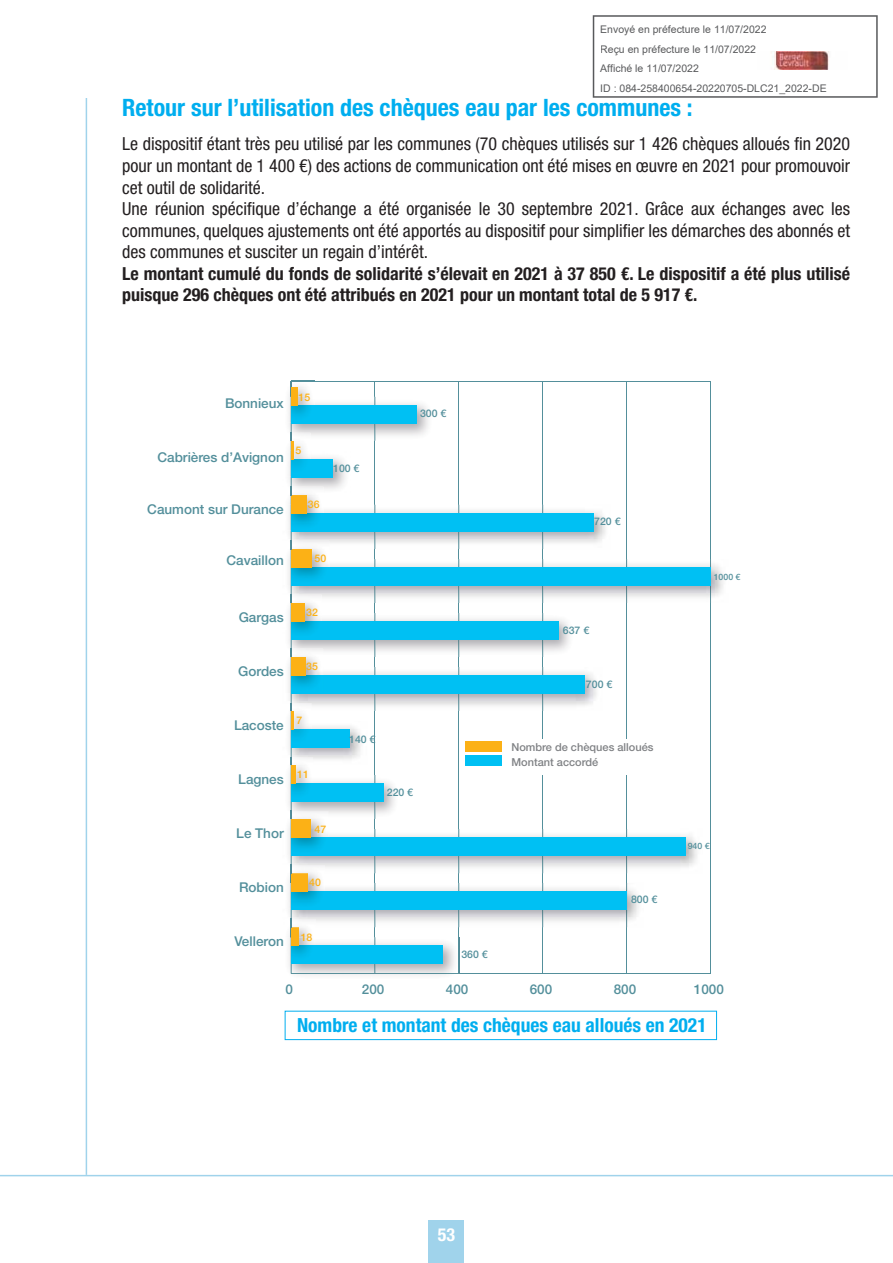
<style>
.page{position:relative;width:893px;height:1263px;background:#fff}
.page>*{position:absolute;margin:0;border:0;box-sizing:border-box;transform-origin:0 0}
.t1{font:700 condensed 24px "Helvetica Neue LT Pro";color:#00aeef}
.t2{font:700 condensed 19.5px "Helvetica Neue LT Pro";color:#00aeef}
.t3{font:condensed 18px/21.6px "Helvetica Neue LT Pro";color:#231f20}
.t4{font:700 condensed 18px/21.6px "Helvetica Neue LT Pro";color:#231f20}
.t5{font:700 condensed 18px "Helvetica Neue LT Pro";color:#fff}
.t6{font:500 13.5px "Helvetica Neue LT Pro";color:#538f9b}
.t7{font:500 10.95px "Helvetica Neue LT Pro";color:#808285}
.t8{font:10.5px/19.5px "Arial";color:#595a5c}
.t9{font:500 10.5px "Helvetica Neue LT Pro";color:#538f9b}
.t10{font:500 10.5px "Helvetica Neue LT Pro";color:#fcb116}
.t11{font:500 8.7px "Helvetica Neue LT Pro";color:#538f9b}
</style>
<div class="page">
<div style="left:429px;top:1220px;width:35px;height:43px;background:#a0d3eb"></div>
<hr style="left:0;top:1175px;width:893px;height:1px;background:#a0d3eb">
<div style="left:285px;top:1011px;width:432px;height:29px;border:1px solid #00aeef"></div>
<hr style="left:291px;top:973px;width:420px;height:1px;background:#538f9b">
<hr style="left:291px;top:381px;width:420px;height:1px;background:#538f9b">
<hr style="left:375px;top:382px;width:1px;height:592px;background:#538f9b">
<hr style="left:458px;top:382px;width:1px;height:592px;background:#538f9b">
<hr style="left:542px;top:382px;width:1px;height:592px;background:#538f9b">
<hr style="left:626px;top:382px;width:1px;height:592px;background:#538f9b">
<hr style="left:710px;top:382px;width:1px;height:592px;background:#538f9b">
<img style="left:289px;top:937px;width:165px;height:38px">
<img style="left:314px;top:973px;width:140px;height:1px">
<img style="left:375px;top:937px;width:1px;height:37px">
<div style="left:291px;top:946px;width:151px;height:18px;background:#00c0f3"></div>
<img style="left:288px;top:927px;width:28px;height:36px">
<img style="left:314px;top:946px;width:2px;height:17px">
<img style="left:289px;top:883px;width:350px;height:44px">
<img style="left:375px;top:883px;width:1px;height:44px">
<img style="left:458px;top:883px;width:1px;height:44px">
<img style="left:542px;top:883px;width:1px;height:44px">
<img style="left:626px;top:883px;width:1px;height:44px">
<img style="left:289px;top:919px;width:27px;height:8px">
<div style="left:291px;top:892px;width:336px;height:18px;background:#00c0f3"></div>
<img style="left:288px;top:873px;width:37px;height:36px">
<img style="left:314px;top:892px;width:11px;height:17px">
<img style="left:289px;top:829px;width:408px;height:44px">
<img style="left:375px;top:829px;width:1px;height:44px">
<img style="left:458px;top:829px;width:1px;height:44px">
<img style="left:542px;top:829px;width:1px;height:44px">
<img style="left:626px;top:829px;width:1px;height:44px">
<img style="left:289px;top:865px;width:36px;height:8px">
<div style="left:291px;top:838px;width:394px;height:18px;background:#00c0f3"></div>
<img style="left:288px;top:819px;width:40px;height:36px">
<img style="left:314px;top:838px;width:14px;height:17px">
<img style="left:289px;top:775px;width:106px;height:44px">
<img style="left:375px;top:775px;width:1px;height:44px">
<img style="left:289px;top:811px;width:39px;height:8px">
<div style="left:291px;top:784px;width:92px;height:18px;background:#00c0f3"></div>
<img style="left:289px;top:765px;width:2px;height:36px">
<img style="left:289px;top:726px;width:72px;height:34px">
<div style="left:291px;top:730px;width:59px;height:18px;background:#00c0f3"></div>
<img style="left:289px;top:711px;width:2px;height:36px">
<img style="left:290px;top:667px;width:307px;height:44px">
<img style="left:375px;top:667px;width:1px;height:44px">
<img style="left:458px;top:667px;width:1px;height:44px">
<img style="left:542px;top:667px;width:1px;height:44px">
<div style="left:291px;top:676px;width:294px;height:18px;background:#00c0f3"></div>
<img style="left:288px;top:657px;width:35px;height:36px">
<img style="left:314px;top:676px;width:9px;height:17px">
<img style="left:289px;top:613px;width:281px;height:44px">
<img style="left:375px;top:613px;width:1px;height:44px">
<img style="left:458px;top:613px;width:1px;height:44px">
<img style="left:542px;top:613px;width:1px;height:44px">
<img style="left:289px;top:649px;width:34px;height:8px">
<div style="left:291px;top:622px;width:267px;height:18px;background:#00c0f3"></div>
<img style="left:289px;top:603px;width:33px;height:36px">
<img style="left:314px;top:622px;width:8px;height:17px">
<img style="left:289px;top:559px;width:434px;height:44px">
<img style="left:375px;top:559px;width:1px;height:44px">
<img style="left:458px;top:559px;width:1px;height:44px">
<img style="left:542px;top:559px;width:1px;height:44px">
<img style="left:626px;top:559px;width:1px;height:44px">
<img style="left:710px;top:559px;width:1px;height:44px">
<img style="left:289px;top:595px;width:33px;height:8px">
<div style="left:291px;top:568px;width:420px;height:18px;background:#00c0f3"></div>
<img style="left:288px;top:549px;width:41px;height:36px">
<img style="left:314px;top:568px;width:15px;height:17px">
<img style="left:289px;top:505px;width:317px;height:44px">
<img style="left:375px;top:505px;width:1px;height:44px">
<img style="left:458px;top:505px;width:1px;height:44px">
<img style="left:542px;top:505px;width:1px;height:44px">
<img style="left:289px;top:541px;width:40px;height:8px">
<div style="left:291px;top:514px;width:302px;height:18px;background:#00c0f3"></div>
<img style="left:288px;top:495px;width:35px;height:36px">
<img style="left:314px;top:514px;width:9px;height:17px">
<img style="left:289px;top:457px;width:56px;height:32px">
<img style="left:289px;top:487px;width:34px;height:8px">
<div style="left:291px;top:460px;width:42px;height:18px;background:#00c0f3"></div>
<img style="left:289px;top:441px;width:2px;height:36px">
<img style="left:289px;top:397px;width:139px;height:44px">
<img style="left:375px;top:397px;width:1px;height:44px">
<img style="left:289px;top:433px;width:2px;height:8px">
<div style="left:291px;top:406px;width:126px;height:18px;background:#00c0f3"></div>
<img style="left:288px;top:380px;width:26px;height:43px">
<svg style="left:291px;top:381px;width:23px;height:593px"></svg>
<img style="left:291px;top:406px;width:23px;height:17px">
<div style="left:291px;top:387px;width:6px;height:19px;background:#fcb116"></div>
<div style="left:463px;top:739px;width:209px;height:36px;background:#fff"></div>
<div style="left:465px;top:755px;width:37px;height:11px;background:#00c0f3"></div>
<div style="left:465px;top:741px;width:37px;height:10px;background:#fcb116"></div>
<hr style="left:86px;top:98px;width:1px;height:1077px;background:#a0d3eb">
<svg style="left:593px;top:15px;width:285px;height:83px"></svg>
<div style="left:601px;top:26px;width:165px;height:9px;background:#fff"></div>
<div style="left:601px;top:45px;width:154px;height:10px;background:#fff"></div>
<div style="left:600px;top:65px;width:98px;height:7px;background:#fff"></div>
<img style="left:758px;top:51px;width:90px;height:18px">
<div style="left:601px;top:84px;width:225px;height:10px;background:#fff"></div>
<p class="t8" style="left:600px;top:20px;width:228px">Envoyé en préfecture le 11/07/2022<br>Reçu en préfecture le 11/07/2022<br>Affiché le 11/07/2022<br>ID : 084-258400654-20220705-DLC21_2022-DE</p>
<h1 class="t1" style="left:122px;top:99px;width:572px">Retour sur l’utilisation des chèques eau par les communes :</h1>
<p class="t3" style="left:122px;top:135px;width:729px">Le dispositif étant très peu utilisé par les communes (70 chèques utilisés sur 1 426 chèques alloués fin 2020 pour un montant de 1 400 €) des actions de communication ont été mises en œuvre en 2021 pour promouvoir cet outil de solidarité.<br>Une réunion spécifique d’échange a été organisée le 30 septembre 2021. Grâce aux échanges avec les communes, quelques ajustements ont été apportés au dispositif pour simplifier les démarches des abonnés et des communes et susciter un regain d’intérêt.</p>
<p class="t4" style="left:122px;top:264px;width:729px">Le montant cumulé du fonds de solidarité s’élevait en 2021 à 37 850 €. Le dispositif a été plus utilisé puisque 296 chèques ont été attribués en 2021 pour un montant total de 5 917 €.</p>
<p class="t6" style="left:225px;top:398px;width:60px">Bonnieux</p>
<p class="t10" style="left:299px;top:393px;width:13px">15</p>
<p class="t9" style="left:420px;top:410px;width:28px">300 €</p>
<p class="t6" style="left:157px;top:453px;width:128px">Cabrières d’Avignon</p>
<p class="t6" style="left:147px;top:504px;width:138px">Caumont sur Durance</p>
<p class="t10" style="left:296px;top:446px;width:7px">5</p>
<p class="t10" style="left:308px;top:500px;width:13px">36</p>
<p class="t9" style="left:333px;top:465px;width:28px">100 €</p>
<p class="t9" style="left:594px;top:517px;width:28px">720 €</p>
<p class="t6" style="left:226px;top:556px;width:59px">Cavaillon</p>
<p class="t10" style="left:315px;top:555px;width:13px">50</p>
<p class="t11" style="left:714px;top:573px;width:28px">1000 €</p>
<p class="t6" style="left:239px;top:612px;width:47px">Gargas</p>
<p class="t10" style="left:306px;top:608px;width:13px">32</p>
<p class="t9" style="left:563px;top:626px;width:28px">637 €</p>
<p class="t6" style="left:238px;top:666px;width:47px">Gordes</p>
<p class="t10" style="left:306px;top:663px;width:13px">35</p>
<p class="t9" style="left:586px;top:680px;width:28px">700 €</p>
<p class="t6" style="left:234px;top:720px;width:51px">Lacoste</p>
<p class="t10" style="left:296px;top:716px;width:7px">7</p>
<p class="t9" style="left:349px;top:736px;width:28px">140 €</p>
<p class="t7" style="left:511px;top:744px;width:144px">Nombre de chèques alloués</p>
<p class="t7" style="left:511px;top:758px;width:88px">Montant accordé</p>
<p class="t6" style="left:238px;top:774px;width:47px">Lagnes</p>
<p class="t10" style="left:297px;top:771px;width:13px">11</p>
<p class="t9" style="left:387px;top:789px;width:28px">220 €</p>
<p class="t6" style="left:236px;top:828px;width:49px">Le Thor</p>
<p class="t10" style="left:315px;top:826px;width:13px">47</p>
<p class="t11" style="left:688px;top:843px;width:23px">940 €</p>
<p class="t6" style="left:239px;top:882px;width:46px">Robion</p>
<p class="t10" style="left:309px;top:879px;width:13px">40</p>
<p class="t9" style="left:631px;top:896px;width:28px">800 €</p>
<p class="t6" style="left:234px;top:936px;width:51px">Velleron</p>
<p class="t10" style="left:301px;top:934px;width:13px">18</p>
<p class="t9" style="left:461px;top:951px;width:28px">360 €</p>
<p class="t6" style="left:285px;top:984px;width:9px">0</p>
<p class="t6" style="left:362px;top:984px;width:24px">200</p>
<p class="t6" style="left:446px;top:984px;width:24px">400</p>
<p class="t6" style="left:530px;top:984px;width:24px">600</p>
<p class="t6" style="left:614px;top:984px;width:24px">800</p>
<p class="t6" style="left:694px;top:984px;width:32px">1000</p>
<p class="t2" style="left:297px;top:1018px;width:411px">Nombre et montant des chèques eau alloués en 2021</p>
<p class="t5" style="left:438px;top:1229px;width:19px">53</p>
</div>
